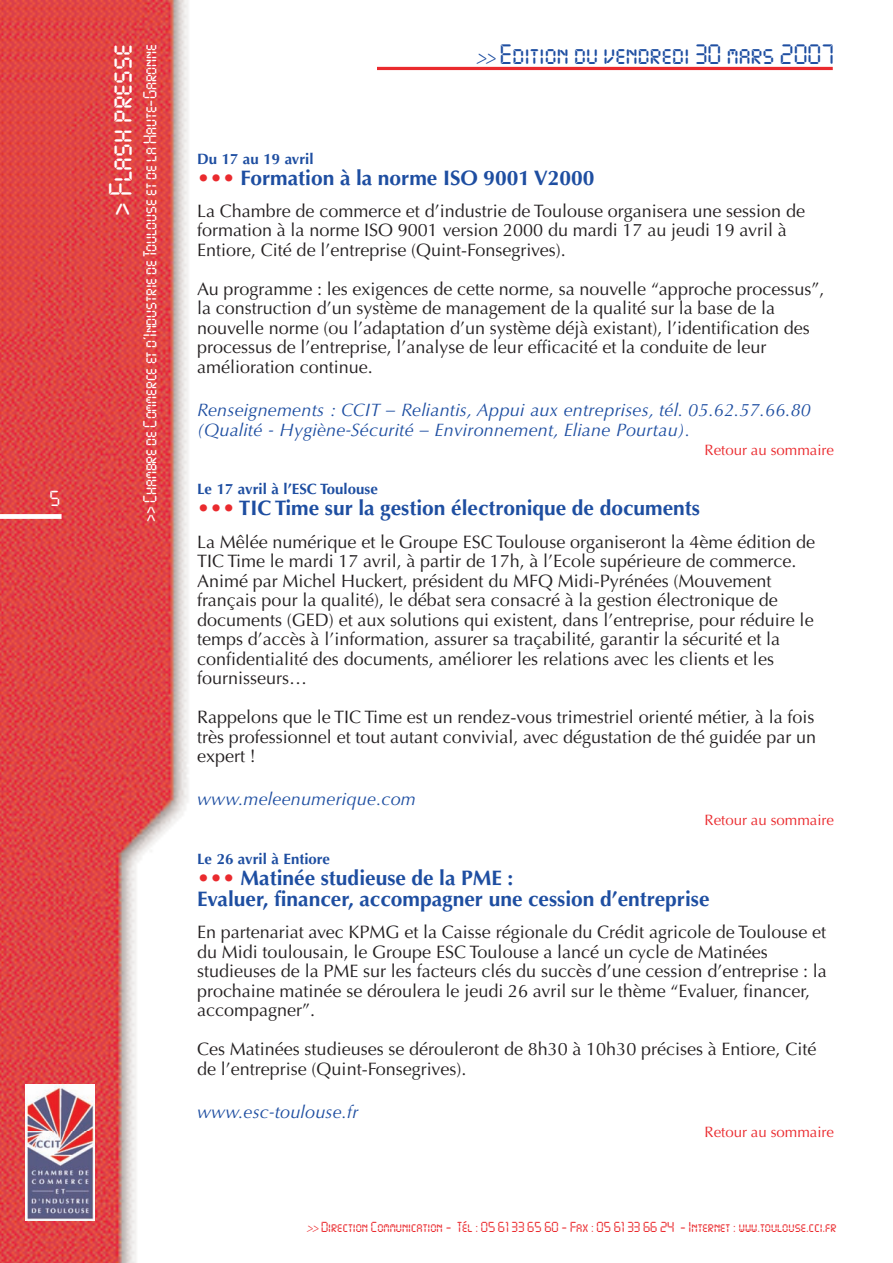
<style>
.page{position:relative;width:893px;height:1263px;background:#fff}
.page>*{position:absolute;margin:0;border:0;box-sizing:border-box;transform-origin:0 0}
.t1{font:28.5px "Digital ICG";color:#fff}
.t2{font:24.6px "Digital ICG";color:#1e4ea1}
.t3{font:700 21px/21px "Optima";color:#1e4ea1}
.t4{font:19.2px "Digital ICG";color:#fff}
.t5{font:18px/19.5px "Optima";color:#231f20}
.t6{font:italic 18px/19.5px "Optima";letter-spacing:.01em;color:#1e4ea1}
.t7{font:16.5px "Digital ICG";letter-spacing:-.01em;color:#fff}
.t8{font:700 15px "Optima";color:#1e4ea1}
.t9{font:15px "Optima";color:#ea2a2e}
.t10{font:12.75px "Digital ICG";color:#ea2a2e}
.s1{font-family:"Univers";font-weight:300;font-style:italic;font-stretch:condensed;font-size:20.7px}
.s2{color:#ea2a2e}
.s3{font-family:"Univers";font-weight:300;font-style:italic;font-stretch:condensed}
</style>
<div class="page">
<hr style="left:377px;top:67px;width:456px;height:3px;background:#ea2a2e">
<img style="left:0;top:0;width:188px;height:1263px">
<div style="left:0;top:514px;width:62px;height:5px;background:#fff"></div>
<img style="left:25px;top:1084px;width:70px;height:47px">
<img style="left:25px;top:1131px;width:70px;height:89px">
<p class="t4" style="left:50px;top:488px;width:12px">5</p>
<h1 class="t1" style="left:105px;top:216px;width:173px;rotate:-90deg">&gt; Flash presse</h1>
<p class="t7" style="left:141px;top:522px;width:479px;rotate:-90deg">&gt;&gt; Chambre de Commerce et d’Industrie de Toulouse et de la Haute-Garonne</p>
<h2 class="t2" style="left:477px;top:41px;width:359px"><span class="s1">&gt;&gt;</span> Edition du vendredi 30 mars 2007</h2>
<p class="t8" style="left:197px;top:152px;width:118px">Du 17 au 19 avril</p>
<p class="t3" style="left:197px;top:169px;width:399px"><span class="s2">•••</span> Formation à la norme ISO 9001 V2000</p>
<p class="t5" style="left:197px;top:203px;width:609px">La Chambre de commerce et d’industrie de Toulouse organisera une session de formation à la norme ISO 9001 version 2000 du mardi 17 au jeudi 19 avril à<br>Entiore, Cité de l’entreprise (Quint-Fonsegrives).</p>
<p class="t5" style="left:197px;top:281px;width:629px">Au programme : les exigences de cette norme, sa nouvelle “approche processus”, la construction d’un système de management de la qualité sur la base de la nouvelle norme (ou l’adaptation d’un système déjà existant), l’identification des processus de l’entreprise, l’analyse de leur efficacité et la conduite de leur amélioration continue.</p>
<p class="t6" style="left:197px;top:402px;width:615px">Renseignements : CCIT – Reliantis, Appui aux entreprises, tél. 05.62.57.66.80 (Qualité - Hygiène-Sécurité – Environnement, Eliane Pourtau).</p>
<p class="t9" style="left:704px;top:444px;width:131px">Retour au sommaire</p>
<p class="t8" style="left:197px;top:483px;width:182px">Le 17 avril à l’ESC Toulouse</p>
<p class="t3" style="left:197px;top:500px;width:504px"><span class="s2">•••</span> TIC Time sur la gestion électronique de documents</p>
<p class="t5" style="left:197px;top:533px;width:620px">La Mêlée numérique et le Groupe ESC Toulouse organiseront la 4ème édition de TIC Time le mardi 17 avril, à partir de 17h, à l’Ecole supérieure de commerce.<br>Animé par Michel Huckert, président du MFQ Midi-Pyrénées (Mouvement français pour la qualité), le débat sera consacré à la gestion électronique de documents (GED) et aux solutions qui existent, dans l’entreprise, pour réduire le temps d’accès à l’information, assurer sa traçabilité, garantir la sécurité et la confidentialité des documents, améliorer les relations avec les clients et les fournisseurs…</p>
<p class="t5" style="left:197px;top:709px;width:620px;text-align:justify">Rappelons que le TIC Time est un rendez-vous trimestriel orienté métier, à la fois très professionnel et tout autant convivial, avec dégustation de thé guidée par un expert !</p>
<p class="t6" style="left:197px;top:791px;width:220px">www.meleenumerique.com</p>
<p class="t9" style="left:704px;top:813px;width:131px">Retour au sommaire</p>
<p class="t8" style="left:197px;top:852px;width:134px">Le 26 avril à Entiore</p>
<p class="t3" style="left:197px;top:869px;width:514px"><span class="s2">•••</span> Matinée studieuse de la PME :<br>Evaluer, financer, accompagner une cession d’entreprise</p>
<p class="t5" style="left:197px;top:924px;width:631px">En partenariat avec KPMG et la Caisse régionale du Crédit agricole de Toulouse et du Midi toulousain, le Groupe ESC Toulouse a lancé un cycle de Matinées studieuses de la PME sur les facteurs clés du succès d’une cession d’entreprise : la prochaine matinée se déroulera le jeudi 26 avril sur le thème “Evaluer, financer, accompagner”.</p>
<p class="t5" style="left:197px;top:1041px;width:621px">Ces Matinées studieuses se dérouleront de 8h30 à 10h30 précises à Entiore, Cité de l’entreprise (Quint-Fonsegrives).</p>
<p class="t6" style="left:197px;top:1104px;width:163px">www.esc-toulouse.fr</p>
<p class="t9" style="left:704px;top:1126px;width:131px">Retour au sommaire</p>
<p class="t10" style="left:307px;top:1220px;width:531px"><span class="s3">&gt;&gt;</span> Direction Communication - Tél : 05 61 33 65 60 - Fax : 05 61 33 66 24 - Internet : www.toulouse.cci.fr</p>
</div>
